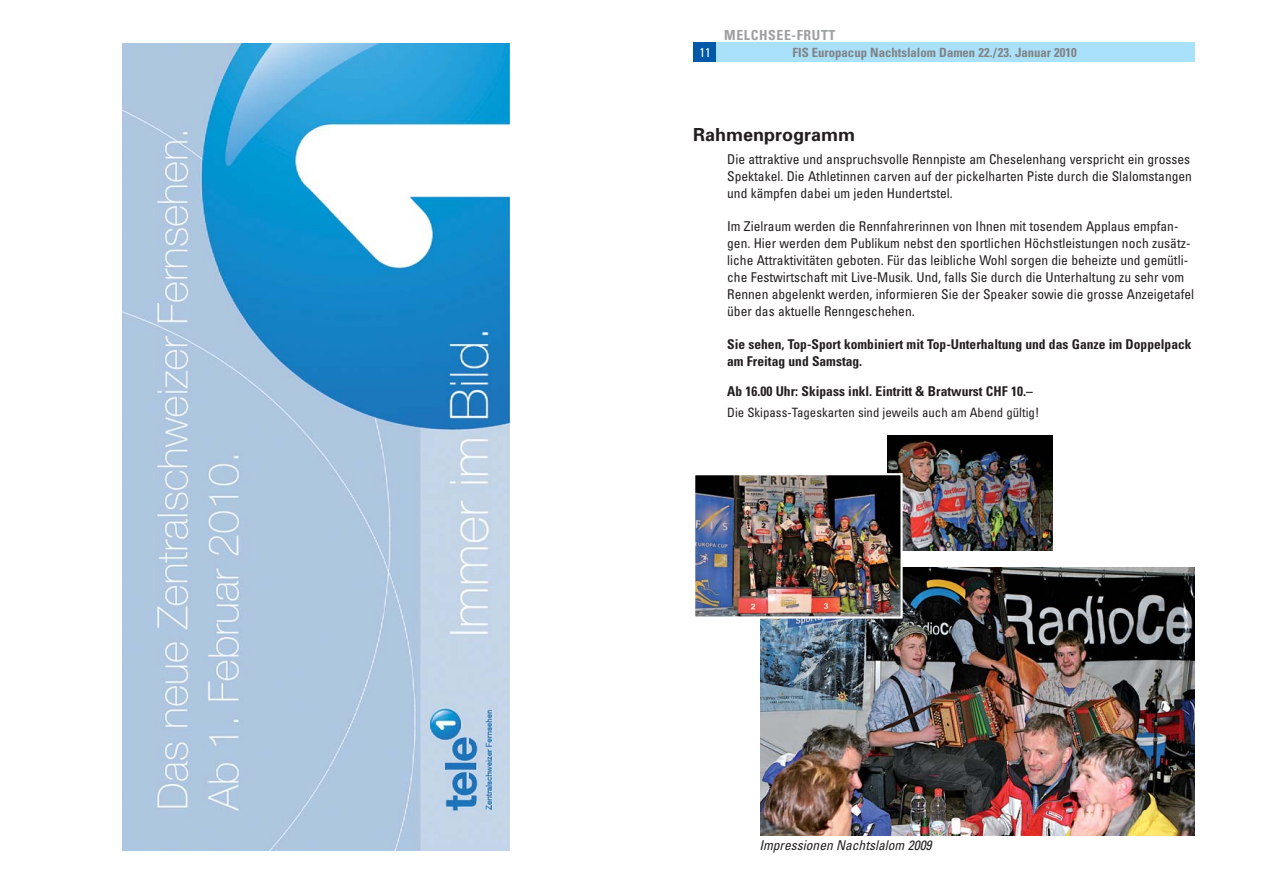
<style>
.page{position:relative;width:1263px;height:893px;background:#fff}
.page>*{position:absolute;margin:0;border:0;box-sizing:border-box;transform-origin:0 0}
.t1{font:700 18px "Univers";color:#231f20}
.t2{font:700 condensed 13.8px "Univers";letter-spacing:.045em;color:#9d9fa1}
.t3{font:condensed 13.5px/16.8px "Univers";color:#231f20}
.t4{font:700 condensed 13.5px/16.8px "Univers";color:#231f20}
.t5{font:italic condensed 13.5px "Univers";color:#231f20}
.t6{font:condensed 12.9px "Univers";color:#231f20}
.t7{font:700 condensed 12.75px "Univers";color:#808285}
.t8{font:condensed 12.75px "Univers";color:#fff}
</style>
<div class="page">
<div style="left:693px;top:43px;width:24px;height:19px;background:#0058a9"></div>
<div style="left:717px;top:43px;width:478px;height:19px;background:#aae1fa"></div>
<img style="left:760px;top:568px;width:435px;height:267px">
<img style="left:887px;top:436px;width:166px;height:114px">
<img style="left:696px;top:476px;width:204px;height:140px">
<div style="left:693px;top:473px;width:210px;height:146px;border:2px solid #fff"></div>
<img style="left:122px;top:44px;width:387px;height:806px">
<p class="t8" style="left:699px;top:48px;width:13px">11</p>
<p class="t2" style="left:724px;top:30px;width:113px">MELCHSEE-FRUTT</p>
<p class="t7" style="left:792px;top:48px;width:286px">FIS Europacup Nachtslalom Damen 22./23. Januar 2010</p>
<h1 class="t1" style="left:693px;top:128px;width:163px">Rahmenprogramm</h1>
<p class="t3" style="left:727px;top:152px;width:466px">Die attraktive und anspruchsvolle Rennpiste am Cheselenhang verspricht ein grosses<br>Spektakel. Die Athletinnen carven auf der pickelharten Piste durch die Slalomstangen und kämpfen dabei um jeden Hundertstel.</p>
<p class="t3" style="left:727px;top:219px;width:469px">Im Zielraum werden die Rennfahrerinnen von Ihnen mit tosendem Applaus empfan&shy;gen. Hier werden dem Publikum nebst den sportlichen Höchstleistungen noch zusätz&shy;liche Attraktivitäten geboten. Für das leibliche Wohl sorgen die beheizte und gemütli&shy;che Festwirtschaft mit Live-Musik. Und, falls Sie durch die Unterhaltung zu sehr vom Rennen abgelenkt werden, informieren Sie der Speaker sowie die grosse Anzeigetafel über das aktuelle Renngeschehen.</p>
<p class="t4" style="left:727px;top:338px;width:466px">Sie sehen, Top-Sport kombiniert mit Top-Unterhaltung und das Ganze im Doppelpack am Freitag und Samstag.</p>
<p class="t4" style="left:727px;top:384px;width:307px">Ab 16.00 Uhr: Skipass inkl. Eintritt &amp; Bratwurst CHF 10.–</p>
<p class="t6" style="left:727px;top:408px;width:314px">Die Skipass-Tageskarten sind jeweils auch am Abend gültig!</p>
<p class="t5" style="left:759px;top:840px;width:176px">Impressionen Nachtslalom 2009</p>
</div>
